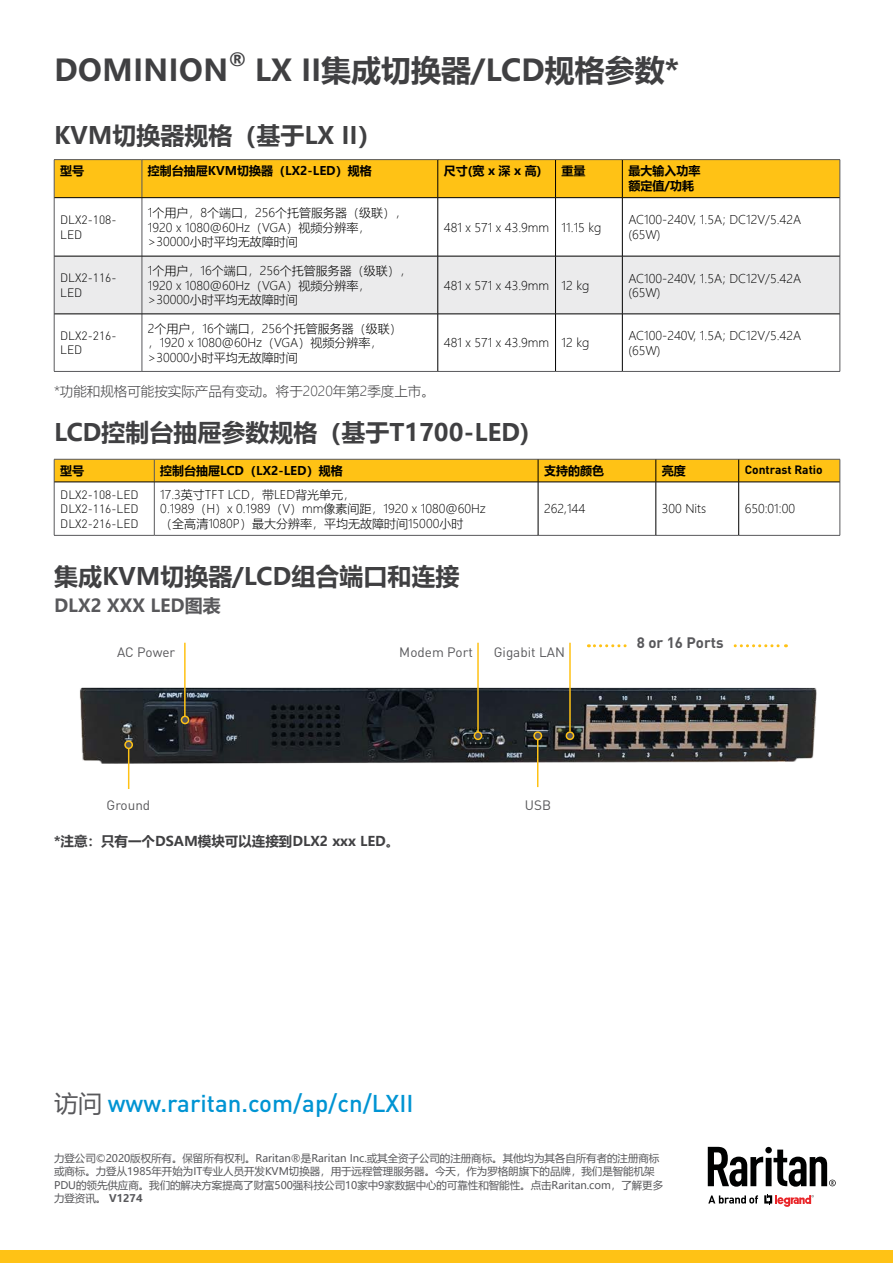
<style>
.page{position:relative;width:893px;height:1263px;background:#fff}
.page>*{position:absolute;margin:0;border:0;box-sizing:border-box;transform-origin:0 0}
.t1{font:700 30px "Microsoft Ya Hei";color:#404042}
.t2{font:700 24px "Microsoft Ya Hei";color:#404042}
.t3{font:500 24px "DIN Pro";color:#0094d3}
.t4{font:700 18px "Microsoft Ya Hei";color:#58585b}
.t5{font:700 18px "Microsoft Ya Hei";color:#404042}
.t6{font:700 15px "DIN Pro";color:#58585b}
.t7{font:13.5px "DIN Pro";color:#58585b}
.t8{font:300 13.5px "Microsoft Ya Hei";color:#404042}
.t9{font:700 13.5px "Microsoft Ya Hei";color:#404042}
.t10{font:300 12px/14.4px "Microsoft Ya Hei";color:#000}
.t11{font:700 12px/14.4px "Microsoft Ya Hei";color:#000}
.t12{font:300 12px/14.4px "DIN Pro";color:#000}
.t13{font:700 12px "DIN Pro";color:#000}
.t14{font:10.5px/13.5px "Microsoft Ya Hei";letter-spacing:-.005em;color:#58585b}
.s1{font-family:"Microsoft Ya Hei";font-weight:400;color:#58585b}
.s2{font-weight:700}
</style>
<div class="page">
<div style="left:0;top:1250px;width:893px;height:13px;background:#ffc215"></div>
<img style="left:80px;top:687px;width:737px;height:94px">
<hr style="left:154px;top:482px;width:1px;height:53px;background:#58585b">
<hr style="left:54px;top:482px;width:1px;height:53px;background:#58585b">
<hr style="left:54px;top:482px;width:100px;height:1px;background:#000">
<hr style="left:840px;top:482px;width:1px;height:53px;background:#58585b">
<hr style="left:54px;top:535px;width:100px;height:1px;background:#58585b">
<hr style="left:154px;top:535px;width:384px;height:1px;background:#58585b">
<hr style="left:538px;top:535px;width:118px;height:1px;background:#58585b">
<hr style="left:656px;top:535px;width:83px;height:1px;background:#58585b">
<hr style="left:739px;top:535px;width:101px;height:1px;background:#58585b">
<svg style="left:54px;top:459px;width:787px;height:23px"></svg>
<hr style="left:154px;top:482px;width:384px;height:1px;background:#000">
<hr style="left:538px;top:482px;width:118px;height:1px;background:#000">
<hr style="left:538px;top:482px;width:1px;height:53px;background:#000">
<hr style="left:656px;top:482px;width:83px;height:1px;background:#000">
<hr style="left:656px;top:482px;width:1px;height:53px;background:#000">
<hr style="left:739px;top:482px;width:101px;height:1px;background:#000">
<hr style="left:738px;top:482px;width:1px;height:53px;background:#000">
<svg style="left:764px;top:1194px;width:50px;height:13px"></svg>
<svg style="left:708px;top:1195px;width:50px;height:8px"></svg>
<svg style="left:708px;top:1147px;width:128px;height:40px"></svg>
<div style="left:55px;top:160px;width:785px;height:37px;background:#ffc215"></div>
<div style="left:55px;top:257px;width:785px;height:57px;background:#ebebec"></div>
<hr style="left:142px;top:160px;width:1px;height:37px;background:#58585b">
<hr style="left:142px;top:198px;width:1px;height:58px;background:#58585b">
<hr style="left:142px;top:256px;width:1px;height:58px;background:#58585b">
<hr style="left:142px;top:314px;width:1px;height:57px;background:#58585b">
<hr style="left:54px;top:159px;width:88px;height:1px;background:#58585b">
<hr style="left:54px;top:160px;width:1px;height:38px;background:#58585b">
<hr style="left:54px;top:198px;width:1px;height:58px;background:#58585b">
<hr style="left:54px;top:256px;width:1px;height:58px;background:#58585b">
<hr style="left:54px;top:314px;width:1px;height:57px;background:#58585b">
<hr style="left:54px;top:197px;width:88px;height:1px;background:#000">
<hr style="left:142px;top:159px;width:296px;height:1px;background:#58585b">
<hr style="left:438px;top:159px;width:117px;height:1px;background:#58585b">
<hr style="left:555px;top:159px;width:67px;height:1px;background:#58585b">
<hr style="left:622px;top:159px;width:218px;height:1px;background:#58585b">
<hr style="left:840px;top:160px;width:1px;height:38px;background:#58585b">
<hr style="left:840px;top:198px;width:1px;height:58px;background:#58585b">
<hr style="left:840px;top:256px;width:1px;height:58px;background:#58585b">
<hr style="left:840px;top:314px;width:1px;height:57px;background:#58585b">
<hr style="left:54px;top:371px;width:88px;height:1px;background:#58585b">
<hr style="left:142px;top:371px;width:296px;height:1px;background:#58585b">
<hr style="left:438px;top:371px;width:117px;height:1px;background:#58585b">
<hr style="left:555px;top:371px;width:67px;height:1px;background:#58585b">
<hr style="left:622px;top:371px;width:218px;height:1px;background:#58585b">
<hr style="left:437px;top:160px;width:1px;height:37px;background:#000">
<hr style="left:555px;top:160px;width:1px;height:37px;background:#000">
<hr style="left:622px;top:160px;width:1px;height:37px;background:#000">
<hr style="left:142px;top:197px;width:296px;height:1px;background:#000">
<hr style="left:438px;top:197px;width:117px;height:1px;background:#000">
<hr style="left:437px;top:198px;width:1px;height:58px;background:#000">
<hr style="left:555px;top:197px;width:67px;height:1px;background:#000">
<hr style="left:555px;top:198px;width:1px;height:58px;background:#000">
<hr style="left:622px;top:197px;width:218px;height:1px;background:#000">
<hr style="left:622px;top:198px;width:1px;height:58px;background:#000">
<hr style="left:54px;top:256px;width:88px;height:1px;background:#000">
<hr style="left:142px;top:256px;width:296px;height:1px;background:#000">
<hr style="left:438px;top:256px;width:117px;height:1px;background:#000">
<hr style="left:437px;top:256px;width:1px;height:58px;background:#000">
<hr style="left:555px;top:256px;width:67px;height:1px;background:#000">
<hr style="left:555px;top:256px;width:1px;height:58px;background:#000">
<hr style="left:622px;top:256px;width:218px;height:1px;background:#000">
<hr style="left:622px;top:256px;width:1px;height:58px;background:#000">
<hr style="left:54px;top:314px;width:88px;height:1px;background:#000">
<hr style="left:142px;top:314px;width:296px;height:1px;background:#000">
<hr style="left:438px;top:314px;width:117px;height:1px;background:#000">
<hr style="left:437px;top:314px;width:1px;height:57px;background:#000">
<hr style="left:555px;top:314px;width:67px;height:1px;background:#000">
<hr style="left:555px;top:314px;width:1px;height:57px;background:#000">
<hr style="left:622px;top:314px;width:218px;height:1px;background:#000">
<hr style="left:622px;top:314px;width:1px;height:57px;background:#000">
<svg style="left:588px;top:644px;width:198px;height:3px"></svg>
<div style="left:627px;top:636px;width:106px;height:28px;background:#fff"></div>
<hr style="left:184px;top:643px;width:2px;height:74px;background:#ffc215">
<hr style="left:128px;top:747px;width:1px;height:42px;background:#ffc215">
<hr style="left:477px;top:643px;width:2px;height:92px;background:#ffc215">
<hr style="left:569px;top:643px;width:2px;height:89px;background:#ffc215">
<div style="left:181px;top:716px;width:8px;height:7px;background:#58585b;border-radius:50%"></div>
<div style="left:181px;top:715px;width:8px;height:9px;border:2px solid #ffc215;border-radius:50%"></div>
<div style="left:125px;top:741px;width:7px;height:7px;background:#58585b;border-radius:50%"></div>
<div style="left:124px;top:740px;width:9px;height:9px;border:2px solid #ffc215;border-radius:50%"></div>
<div style="left:474px;top:732px;width:8px;height:7px;background:#58585b;border-radius:50%"></div>
<div style="left:474px;top:731px;width:8px;height:9px;border:2px solid #ffc215;border-radius:50%"></div>
<div style="left:566px;top:732px;width:8px;height:7px;background:#58585b;border-radius:50%"></div>
<div style="left:566px;top:731px;width:8px;height:9px;border:2px solid #ffc215;border-radius:50%"></div>
<hr style="left:537px;top:739px;width:1px;height:48px;background:#ffc215">
<div style="left:534px;top:732px;width:7px;height:7px;background:#58585b;border-radius:50%"></div>
<div style="left:533px;top:731px;width:9px;height:9px;border:2px solid #ffc215;border-radius:50%"></div>
<h1 class="t1" style="left:54px;top:49px;width:176px">DOMINION</h1>
<h3 class="t5" style="left:229px;top:47px;width:19px">®</h3>
<h1 class="t1" style="left:255px;top:49px;width:426px">LX II集成切换器/LCD规格参数*</h1>
<h2 class="t2" style="left:54px;top:119px;width:329px">KVM切换器规格（基于LX II）</h2>
<p class="t11" style="left:60px;top:163px;width:25px">型号</p>
<p class="t11" style="left:148px;top:163px;width:225px">控制台抽屉KVM切换器（LX2-LED）规格</p>
<p class="t11" style="left:444px;top:163px;width:99px">尺寸(宽 x 深 x 高)</p>
<p class="t11" style="left:561px;top:163px;width:25px">重量</p>
<p class="t11" style="left:628px;top:163px;width:73px">最大输入功率额定值/功耗</p>
<p class="t12" style="left:60px;top:212px;width:58px">DLX2-108-<br>LED</p>
<p class="t10" style="left:148px;top:205px;width:261px">1个用户，8个端口，256个托管服务器（级联），<br>1920 x 1080@60Hz（VGA）视频分辨率，&gt;30000小时平均无故障时间</p>
<p class="t10" style="left:444px;top:220px;width:159px">481 x 571 x 43.9mm 11.15 kg</p>
<p class="t10" style="left:628px;top:213px;width:174px">AC100-240V, 1.5A; DC12V/5.42A (65W)</p>
<p class="t12" style="left:60px;top:270px;width:58px">DLX2-116-<br>LED</p>
<p class="t10" style="left:148px;top:264px;width:265px">1个用户，16个端口，256个托管服务器（级联），<br>1920 x 1080@60Hz（VGA）视频分辨率，&gt;30000小时平均无故障时间</p>
<p class="t12" style="left:60px;top:328px;width:58px">DLX2-216-<br>LED</p>
<p class="t10" style="left:148px;top:321px;width:255px">2个用户，16个端口，256个托管服务器（级联），1920 x 1080@60Hz（VGA）视频分辨率，&gt;30000小时平均无故障时间</p>
<p class="t8" style="left:54px;top:382px;width:382px">*功能和规格可能按实际产品有变动。将于2020年第2季度上市。</p>
<p class="t10" style="left:444px;top:278px;width:147px">481 x 571 x 43.9mm 12 kg</p>
<p class="t10" style="left:628px;top:271px;width:174px">AC100-240V, 1.5A; DC12V/5.42A (65W)</p>
<p class="t10" style="left:444px;top:336px;width:147px">481 x 571 x 43.9mm 12 kg</p>
<p class="t10" style="left:628px;top:328px;width:174px">AC100-240V, 1.5A; DC12V/5.42A (65W)</p>
<h2 class="t2" style="left:54px;top:416px;width:477px">LCD控制台抽屉参数规格（基于T1700-LED)</h2>
<p class="t11" style="left:60px;top:463px;width:25px">型号</p>
<p class="t11" style="left:160px;top:463px;width:184px">控制台抽屉LCD（LX2-LED）规格</p>
<p class="t11" style="left:544px;top:463px;width:61px">支持的颜色</p>
<p class="t11" style="left:662px;top:463px;width:25px">亮度</p>
<p class="t13" style="left:745px;top:462px;width:79px">Contrast Ratio</p>
<p class="t12" style="left:60px;top:487px;width:80px;text-align:justify">DLX2-108-LED DLX2-116-LED DLX2-216-LED</p>
<p class="t10" style="left:160px;top:487px;width:327px">17.3英寸TFT LCD，带LED背光单元，<br>0.1989（H）x 0.1989（V）mm像素间距，1920 x 1080@60Hz（全高清1080P）最大分辨率，平均无故障时间15000小时</p>
<p class="t10" style="left:544px;top:502px;width:43px">262,144</p>
<p class="t10" style="left:662px;top:502px;width:46px">300 Nits</p>
<p class="t10" style="left:745px;top:502px;width:52px">650:01:00</p>
<h2 class="t2" style="left:54px;top:560px;width:407px">集成KVM切换器/LCD组合端口和连接</h2>
<h3 class="t4" style="left:54px;top:593px;width:168px">DLX2 XXX LED图表</h3>
<p class="t7" style="left:117px;top:643px;width:60px">AC Power</p>
<p class="t7" style="left:399px;top:643px;width:75px">Modem Port</p>
<p class="t7" style="left:494px;top:643px;width:73px">Gigabit LAN</p>
<p class="t7" style="left:107px;top:796px;width:45px">Ground</p>
<p class="t7" style="left:525px;top:796px;width:28px">USB</p>
<p class="t9" style="left:54px;top:832px;width:347px">*注意：只有一个DSAM模块可以连接到DLX2 xxx LED。</p>
<p class="t6" style="left:637px;top:632px;width:88px">8 or 16 Ports</p>
<h2 class="t3" style="left:54px;top:1086px;width:361px"><span class="s1">访问</span> www.raritan.com/ap/cn/LXII</h2>
<p class="t14" style="left:54px;top:1151px;width:611px">力登公司©2020版权所有。保留所有权利。Raritan®是Raritan Inc.或其全资子公司的注册商标。其他均为其各自所有者的注册商标或商标。力登从1985年开始为IT专业人员开发KVM切换器，用于远程管理服务器。今天，作为罗格朗旗下的品牌，我们是智能机架PDU的领先供应商。我们的解决方案提高了财富500强科技公司10家中9家数据中心的可靠性和智能性。点击Raritan.com，了解更多力登资讯。 <span class="s2">V1274</span></p>
</div>
